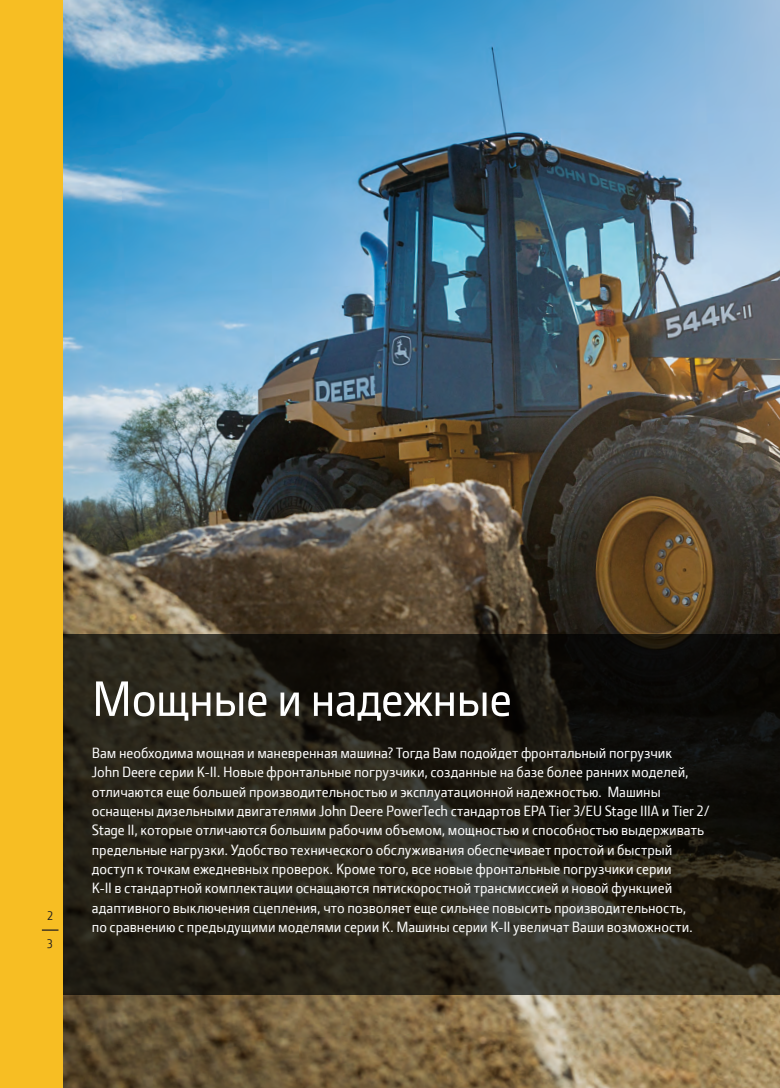
<style>
.page{position:relative;width:780px;height:1088px;background:#fff}
.page>*{position:absolute;margin:0;border:0;box-sizing:border-box;transform-origin:0 0}
.t1{font:500 50px "JD Sans Pro";letter-spacing:-.015em;color:#fff}
.t2{font:500 15px/19.4px "JD Sans Pro";letter-spacing:-.005em;color:#fff}
.t3{font:500 12.5px "JD Sans Pro";color:#231f20}
</style>
<div class="page">
<img style="left:63px;top:0;width:717px;height:1088px">
<svg style="left:63px;top:634px;width:717px;height:360px;background:#221f16"></svg>
<div style="left:0;top:0;width:63px;height:1088px;background:#f7be23"></div>
<svg style="left:42px;top:929px;width:16px;height:2px"></svg>
<p class="t3" style="left:47px;top:907px;width:8px">2</p>
<p class="t3" style="left:47px;top:936px;width:7px">3</p>
<h1 class="t1" style="left:92px;top:665px;width:422px">Мощные и надежные</h1>
<p class="t2" style="left:92px;top:742px;width:619px">Вам необходима мощная и маневренная машина? Тогда Вам подойдет фронтальный погрузчик<br>John Deere серии K-II. Новые фронтальные погрузчики, созданные на базе более ранних моделей, отличаются еще большей производительностью и эксплуатационной надежностью. Машины оснащены дизельными двигателями John Deere PowerTech стандартов EPA Tier 3/EU Stage IIIA и Tier 2/ Stage II, которые отличаются большим рабочим объемом, мощностью и способностью выдерживать предельные нагрузки. Удобство технического обслуживания обеспечивает простой и быстрый доступ к точкам ежедневных проверок. Кроме того, все новые фронтальные погрузчики серии<br>K-II в стандартной комплектации оснащаются пятискоростной трансмиссией и новой функцией адаптивного выключения сцепления, что позволяет еще сильнее повысить производительность,<br>по сравнению с предыдущими моделями серии K. Машины серии K-II увеличат Ваши возможности.</p>
</div>
